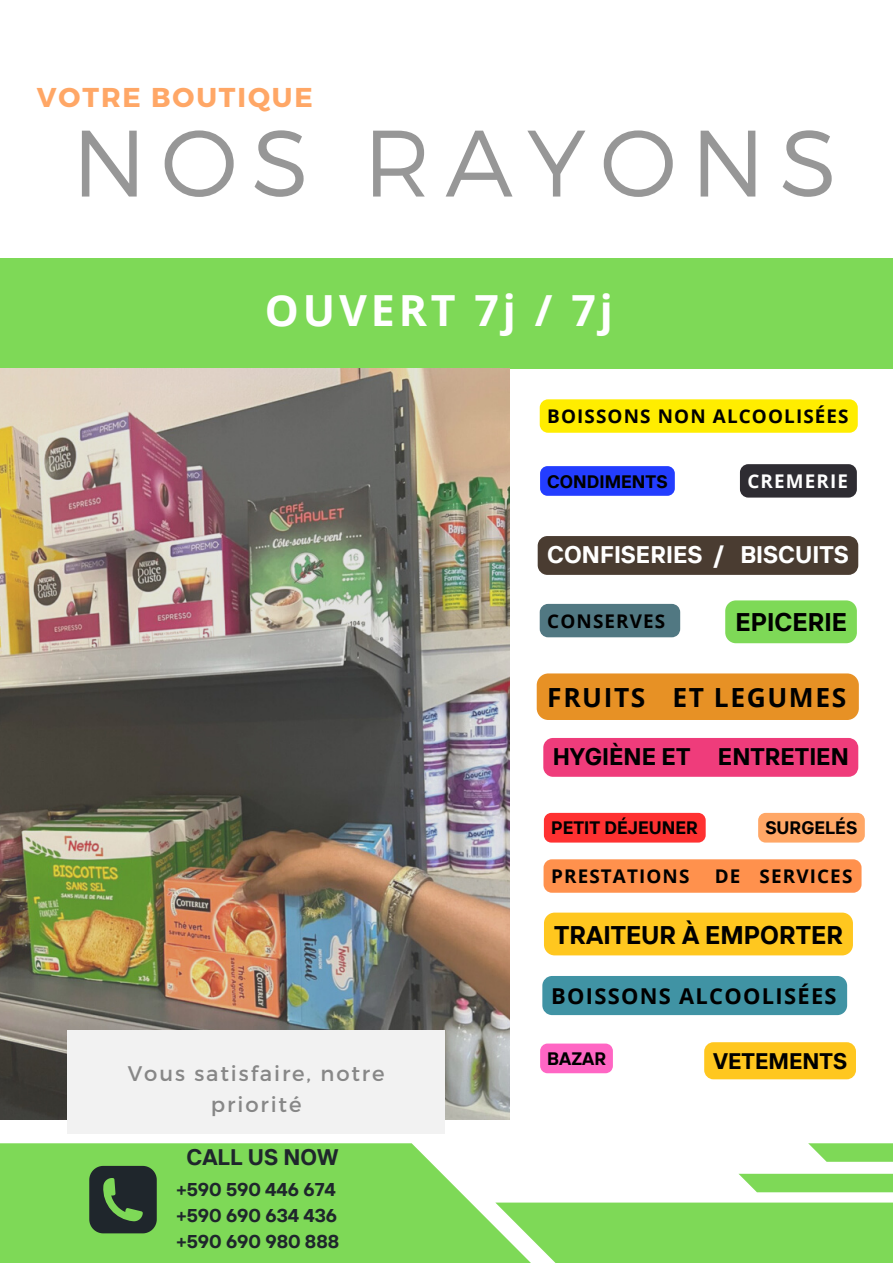
<style>
.page{position:relative;width:893px;height:1264px;background:#fff}
.page>*{position:absolute;margin:0;border:0;box-sizing:border-box;transform-origin:0 0}
.t1{font:300 94.05px "Montserrat";letter-spacing:.15em;color:#979797}
.t2{font:700 42.9px "Open Sans";letter-spacing:.09em;color:#fff}
.t3{font:700 27.15px "Montserrat";letter-spacing:.07em;color:#ffa766}
.t4{font:700 26.4px "Open Sans";letter-spacing:.06em;color:#000}
.t5{font:700 25.5px "TT Interphases";color:#000}
.t6{font:700 24px "TT Interphases";color:#fff}
.t7{font:700 24px "TT Interphases";color:#000}
.t8{font:700 22.5px "TT Interphases";color:#1f262c}
.t9{font:700 22.5px "TT Interphases";color:#000}
.t10{font:700 21.9px "Open Sans";letter-spacing:.06em;color:#000}
.t11{font:21.15px/30.3px "Montserrat";letter-spacing:.09em;color:#878787;text-align:center}
.t12{font:700 18.9px "Open Sans";letter-spacing:.06em;color:#000}
.t13{font:700 18.9px "Open Sans";letter-spacing:.06em;color:#fff}
.t14{font:700 18.45px "TT Interphases";color:#1f262c}
.t15{font:700 18px "TT Interphases";color:#000}
</style>
<div class="page">
<div style="left:0;top:258px;width:892px;height:110px;background:#7ed957"></div>
<img style="left:0;top:368px;width:509px;height:751px">
<div style="left:539px;top:399px;width:318px;height:34px;background:#ffed00;border-radius:8px"></div>
<div style="left:68px;top:1030px;width:377px;height:103px;background:#f2f2f2"></div>
<svg style="left:0;top:1143px;width:495px;height:119px;fill:#7ed957"></svg>
<div style="left:495px;top:1202px;width:397px;height:60px;background:#7ed957"></div>
<svg style="left:738px;top:1173px;width:154px;height:19px"></svg>
<svg style="left:808px;top:1143px;width:84px;height:18px"></svg>
<svg style="left:89px;top:1165px;width:68px;height:68px"></svg>
<div style="left:540px;top:466px;width:134px;height:30px;background:#233dff;border-radius:7px"></div>
<div style="left:739px;top:464px;width:117px;height:33px;background:#2e2c32;border-radius:8px"></div>
<div style="left:537px;top:536px;width:321px;height:39px;background:#4a3c31"></div>
<div style="left:539px;top:604px;width:141px;height:33px;background:#517882"></div>
<div style="left:725px;top:600px;width:131px;height:43px;background:#7ed957;border-radius:11px"></div>
<div style="left:536px;top:673px;width:322px;height:47px;background:#e79125;border-radius:12px"></div>
<div style="left:543px;top:738px;width:315px;height:38px;background:#ef3c7b"></div>
<div style="left:544px;top:812px;width:161px;height:30px;background:#ff3131;border-radius:7px"></div>
<div style="left:543px;top:859px;width:318px;height:33px;background:#ff914d;border-radius:8px"></div>
<div style="left:758px;top:812px;width:106px;height:30px;background:#ffa766;border-radius:7px"></div>
<div style="left:544px;top:912px;width:308px;height:43px;background:#ffc71f"></div>
<div style="left:542px;top:976px;width:305px;height:39px;background:#4093a4"></div>
<svg style="left:540px;top:1043px;width:73px;height:30px"></svg>
<div style="left:704px;top:1042px;width:151px;height:37px;background:#ffc71f;border-radius:9px"></div>
<p class="t3" style="left:37px;top:80px;width:277px">VOTRE BOUTIQUE</p>
<p class="t1" style="left:72px;top:102px;width:766px">NOS RAYONS</p>
<p class="t2" style="left:265px;top:280px;width:349px">OUVERT 7j / 7j</p>
<p class="t12" style="left:547px;top:403px;width:303px">BOISSONS NON ALCOOLISÉES</p>
<p class="t15" style="left:547px;top:469px;width:122px">CONDIMENTS</p>
<p class="t13" style="left:747px;top:468px;width:102px">CREMERIE</p>
<p class="t6" style="left:547px;top:539px;width:303px">CONFISERIES / BISCUITS</p>
<p class="t12" style="left:547px;top:607px;width:119px">CONSERVES</p>
<p class="t5" style="left:735px;top:606px;width:113px">EPICERIE</p>
<p class="t4" style="left:547px;top:678px;width:300px">FRUITS ET LEGUMES</p>
<p class="t7" style="left:553px;top:741px;width:297px">HYGIÈNE ET ENTRETIEN</p>
<p class="t15" style="left:551px;top:816px;width:148px">PETIT DÉJEUNER</p>
<p class="t12" style="left:551px;top:863px;width:140px">PRESTATIONS</p>
<p class="t12" style="left:714px;top:863px;width:139px">DE SERVICES</p>
<p class="t15" style="left:765px;top:816px;width:93px">SURGELÉS</p>
<p class="t11" style="left:128px;top:1057px;width:258px">Vous satisfaire, notre priorité</p>
<p class="t8" style="left:186px;top:1142px;width:153px">CALL US NOW</p>
<p class="t14" style="left:176px;top:1177px;width:161px">+590 590 446 674</p>
<p class="t14" style="left:176px;top:1203px;width:162px">+590 690 634 436</p>
<p class="t14" style="left:176px;top:1229px;width:164px">+590 690 980 888</p>
<p class="t5" style="left:554px;top:918px;width:290px">TRAITEUR À EMPORTER</p>
<p class="t10" style="left:551px;top:980px;width:287px">BOISSONS ALCOOLISÉES</p>
<p class="t15" style="left:547px;top:1047px;width:60px">BAZAR</p>
<p class="t9" style="left:713px;top:1046px;width:135px">VETEMENTS</p>
</div>
